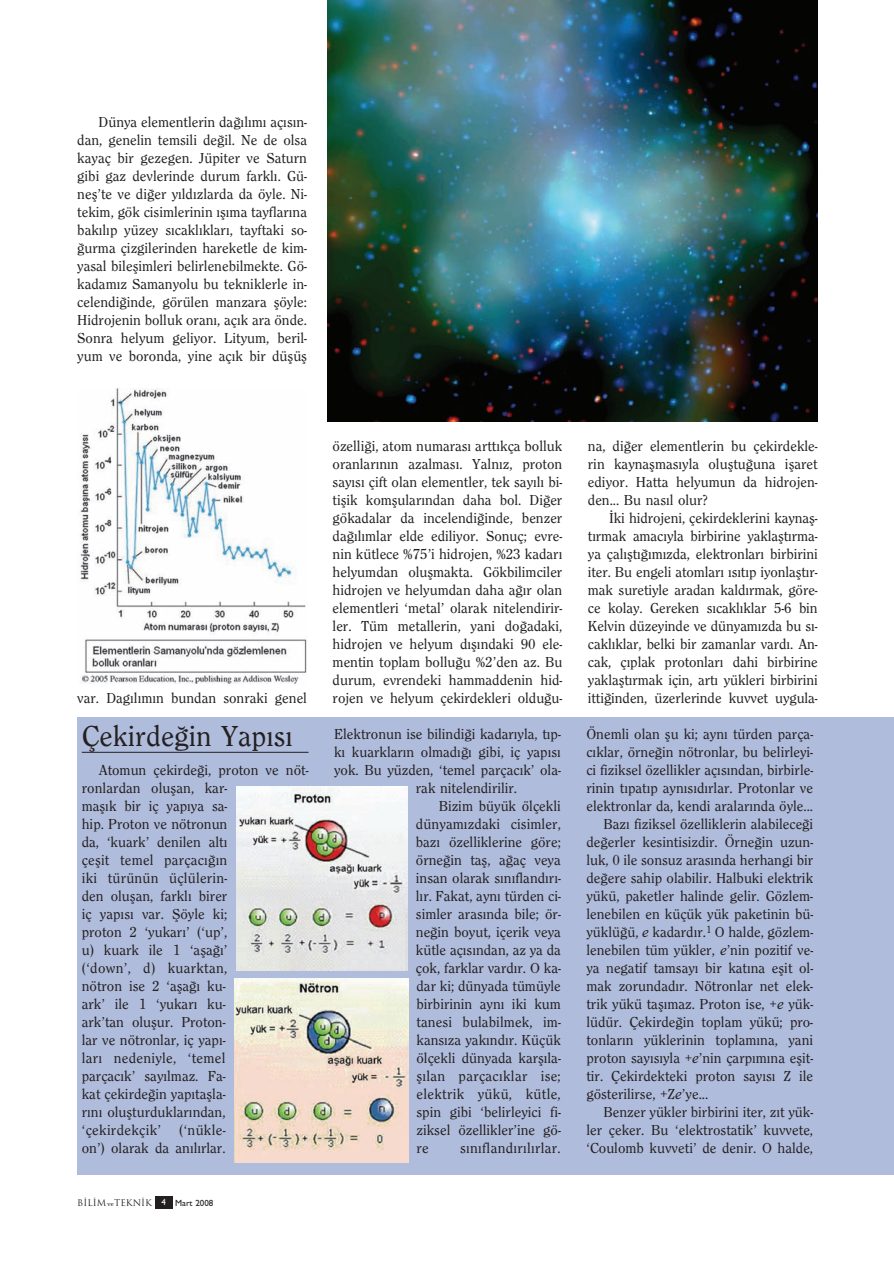
<style>
.page{position:relative;width:894px;height:1264px;background:#fff}
.page>*{position:absolute;margin:0;border:0;box-sizing:border-box;transform-origin:0 0}
.t1{font:500 30px "Clearface";color:#231f20}
.t2{font:500 15px/18px "Clearface";color:#231f20;text-align:justify}
.t3{font:500 15px "Clearface";letter-spacing:.02em;color:#231f20}
.t4{font:9px "Trajan";color:#231f20}
.s1{font-family:"Bookman";font-weight:300;font-size:6px}
.s2{font-family:"Gill Sans";font-weight:500;color:#fff}
.s3{font-family:"Gill Sans";font-weight:500}
.s4{font-weight:400;font-style:italic}
</style>
<div class="page">
<div style="left:155px;top:1195px;width:17px;height:13px;background:#231f20"></div>
<img style="left:80px;top:388px;width:227px;height:296px">
<img style="left:328px;top:0;width:489px;height:421px">
<div style="left:77px;top:717px;width:816px;height:457px;background:#b0bcdb"></div>
<hr style="left:82px;top:751px;width:226px;height:1px;background:#231f20">
<img style="left:234px;top:978px;width:174px;height:184px">
<img style="left:236px;top:786px;width:171px;height:184px">
<p class="t2" style="left:77px;top:113px;width:231px;text-indent:21px">Dünya elementlerin da¤›l›m› aç›s›n&shy;dan, genelin temsili de¤il. Ne de olsa kayaç bir gezegen. Jüpiter ve Saturn gibi gaz devlerinde durum farkl›. Gü&shy;nefl’te ve di¤er y›ld›zlarda da öyle. Ni&shy;tekim, gök cisimlerinin ›fl›ma tayflar›na bak›l›p yüzey s›cakl›klar›, tayftaki so-¤urma çizgilerinden hareketle de kim&shy;yasal bileflimleri belirlenebilmekte. Gö&shy;kadam›z Samanyolu bu tekniklerle in&shy;celendi¤inde, görülen manzara flöyle:<br>Hidrojenin bolluk oran›, aç›k ara önde.<br>Sonra helyum geliyor. Lityum, beril&shy;yum ve boronda, yine aç›k bir düflüfl</p>
<p class="t2" style="left:77px;top:689px;width:231px">var. Dag›l›m›n bundan sonraki genel</p>
<h1 class="t1" style="left:82px;top:724px;width:212px">Çekirde¤in Yap›s›</h1>
<p class="t2" style="left:82px;top:761px;width:228px;text-align:left;text-indent:17px">Atomun çekirde¤i, proton ve nöt&shy;ronlardan oluflan, kar-<br>mafl›k bir iç yap›ya sa-<br>hip. Proton ve nötronun<br>da, ‘kuark’ denilen alt›<br>çeflit temel parçac›¤›n<br>iki türünün üçlülerin-<br>den oluflan, farkl› birer<br>iç yap›s› var. fiöyle ki;<br>proton 2 ‘yukar›’ (‘up’,<br>u) kuark ile 1 ‘afla¤›’<br>(‘down’, d) kuarktan,<br>nötron ise 2 ‘afla¤› ku-<br>ark’ ile 1 ‘yukar› ku-<br>ark’tan oluflur. Proton-<br>lar ve nötronlar, iç yap›-<br>lar› nedeniyle, ‘temel<br>parçac›k’ say›lmaz. Fa-<br>kat çekirde¤in yap›taflla-<br>r›n› oluflturduklar›ndan, ‘çekirdekçik’ (‘nükle-<br>on’) olarak da an›l›rlar.</p>
<p class="t4" style="left:77px;top:1197px;width:137px">B‹L‹M <span class="s1">ve</span>TEKN‹K <span class="s2">4</span> <span class="s3">Mart 2008</span></p>
<p class="t2" style="left:332px;top:437px;width:231px">özelli¤i, atom numaras› artt›kça bolluk oranlar›n›n azalmas›. Yaln›z, proton say›s› çift olan elementler, tek say›l› bi&shy;tiflik komflular›ndan daha bol. Di¤er gökadalar da incelendi¤inde, benzer da¤›l›mlar elde ediliyor. Sonuç; evre&shy;nin kütlece %75’i hidrojen, %23 kadar› helyumdan oluflmakta. Gökbilimciler hidrojen ve helyumdan daha a¤›r olan elementleri ‘metal’ olarak nitelendirir&shy;ler. Tüm metallerin, yani do¤adaki, hidrojen ve helyum d›fl›ndaki 90 ele&shy;mentin toplam bollu¤u %2’den az. Bu durum, evrendeki hammaddenin hid&shy;rojen ve helyum çekirdekleri oldu¤u-</p>
<p class="t2" style="left:587px;top:437px;width:231px">na, di¤er elementlerin bu çekirdekle&shy;rin kaynaflmas›yla olufltu¤una iflaret ediyor. Hatta helyumun da hidrojen&shy;den... Bu nas›l olur?</p>
<p class="t2" style="left:587px;top:509px;width:231px;text-indent:21px">‹ki hidrojeni, çekirdeklerini kaynafl&shy;t›rmak amac›yla birbirine yaklaflt›rma&shy;ya çal›flt›¤›m›zda, elektronlar› birbirini iter. Bu engeli atomlar› ›s›t›p iyonlaflt›r&shy;mak suretiyle aradan kald›rmak, göre&shy;ce kolay. Gereken s›cakl›klar 5-6 bin Kelvin düzeyinde ve dünyam›zda bu s›- cakl›klar, belki bir zamanlar vard›. An&shy;cak, ç›plak protonlar› dahi birbirine yaklaflt›rmak için, art› yükleri birbirini itti¤inden, üzerlerinde kuvvet uygula-</p>
<p class="t2" style="left:334px;top:725px;width:228px">Elektronun ise bilindi¤i kadar›yla, t›p-</p>
<p class="t2" style="left:334px;top:743px;width:228px">k› kuarklar›n olmad›¤› gibi, iç yap›s›</p>
<p class="t2" style="left:334px;top:761px;width:228px">yok. Bu yüzden, ‘temel parçac›k’ ola-</p>
<p class="t2" style="left:416px;top:779px;width:103px">rak nitelendirilir.</p>
<p class="t2" style="left:438px;top:797px;width:124px">Bizim büyük ölçekli</p>
<p class="t2" style="left:416px;top:815px;width:146px">dünyam›zdaki cisimler,</p>
<p class="t2" style="left:416px;top:833px;width:146px">baz› özelliklerine göre;</p>
<p class="t2" style="left:416px;top:851px;width:146px">örne¤in tafl, a¤aç veya</p>
<p class="t2" style="left:416px;top:869px;width:146px">insan olarak s›n›fland›r›-</p>
<p class="t2" style="left:416px;top:887px;width:146px">l›r. Fakat, ayn› türden ci-</p>
<p class="t2" style="left:416px;top:905px;width:146px">simler aras›nda bile; ör-</p>
<p class="t2" style="left:416px;top:923px;width:146px">ne¤in boyut, içerik veya</p>
<p class="t2" style="left:416px;top:941px;width:146px">kütle aç›s›ndan, az ya da</p>
<p class="t2" style="left:416px;top:959px;width:146px">çok, farklar vard›r. O ka-</p>
<p class="t2" style="left:416px;top:977px;width:146px">dar ki; dünyada tümüyle</p>
<p class="t2" style="left:416px;top:995px;width:146px">birbirinin ayn› iki kum</p>
<p class="t2" style="left:416px;top:1013px;width:146px">tanesi bulabilmek, im-</p>
<p class="t2" style="left:416px;top:1031px;width:146px">kans›za yak›nd›r. Küçük</p>
<p class="t2" style="left:416px;top:1049px;width:146px">ölçekli dünyada karfl›la-</p>
<p class="t3" style="left:416px;top:1070px;width:146px">fl›lan parçac›klar ise;</p>
<p class="t3" style="left:416px;top:1088px;width:146px">elektrik yükü, kütle,</p>
<p class="t2" style="left:416px;top:1103px;width:146px">spin gibi ‘belirleyici fi-</p>
<p class="t2" style="left:416px;top:1121px;width:146px">ziksel özellikler’ine gö-</p>
<p class="t2" style="left:416px;top:1139px;width:14px">re</p>
<p class="t3" style="left:460px;top:1142px;width:102px">s›n›fland›r›l›rlar.</p>
<p class="t2" style="left:586px;top:725px;width:228px">Önemli olan flu ki; ayn› türden parça-</p>
<p class="t2" style="left:586px;top:743px;width:228px">c›klar, örne¤in nötronlar, bu belirleyi-</p>
<p class="t2" style="left:586px;top:761px;width:228px">ci fiziksel özellikler aç›s›ndan, birbirle-</p>
<p class="t2" style="left:586px;top:779px;width:228px">rinin t›pat›p ayn›s›d›rlar. Protonlar ve</p>
<p class="t2" style="left:586px;top:797px;width:228px">elektronlar da, kendi aralar›nda öyle...</p>
<p class="t2" style="left:603px;top:815px;width:211px">Baz› fiziksel özelliklerin alabilece¤i</p>
<p class="t2" style="left:586px;top:833px;width:228px">de¤erler kesintisizdir. Örne¤in uzun-</p>
<p class="t2" style="left:586px;top:851px;width:228px">luk, 0 ile sonsuz aras›nda herhangi bir</p>
<p class="t2" style="left:586px;top:869px;width:228px">de¤ere sahip olabilir. Halbuki elektrik</p>
<p class="t2" style="left:586px;top:887px;width:228px">yükü, paketler halinde gelir. Gözlem-</p>
<p class="t2" style="left:586px;top:905px;width:228px">lenebilen en küçük yük paketinin bü-</p>
<p class="t2" style="left:586px;top:923px;width:228px">yüklü¤ü, <span class="s4">e</span> kadard›r.<sup>1</sup> O halde, gözlem-</p>
<p class="t2" style="left:586px;top:941px;width:228px">lenebilen tüm yükler, <span class="s4">e</span>’nin pozitif ve-</p>
<p class="t2" style="left:586px;top:959px;width:228px">ya negatif tamsay› bir kat›na eflit ol-</p>
<p class="t2" style="left:586px;top:977px;width:228px">mak zorundad›r. Nötronlar net elek-</p>
<p class="t2" style="left:586px;top:995px;width:228px">trik yükü tafl›maz. Proton ise, +<span class="s4">e</span> yük-</p>
<p class="t2" style="left:586px;top:1013px;width:228px">lüdür. Çekirde¤in toplam yükü; pro-</p>
<p class="t2" style="left:586px;top:1031px;width:228px">tonlar›n yüklerinin toplam›na, yani</p>
<p class="t2" style="left:586px;top:1049px;width:228px">proton say›s›yla +<span class="s4">e</span>’nin çarp›m›na eflit-</p>
<p class="t2" style="left:586px;top:1067px;width:228px">tir. Çekirdekteki proton say›s› Z ile</p>
<p class="t2" style="left:586px;top:1085px;width:123px">gösterilirse, +Z<span class="s4">e</span>’ye...</p>
<p class="t2" style="left:603px;top:1103px;width:211px">Benzer yükler birbirini iter, z›t yük-</p>
<p class="t2" style="left:586px;top:1121px;width:228px">ler çeker. Bu ‘elektrostatik’ kuvvete,</p>
<p class="t2" style="left:586px;top:1139px;width:228px">‘Coulomb kuvveti’ de denir. O halde,</p>
</div>
